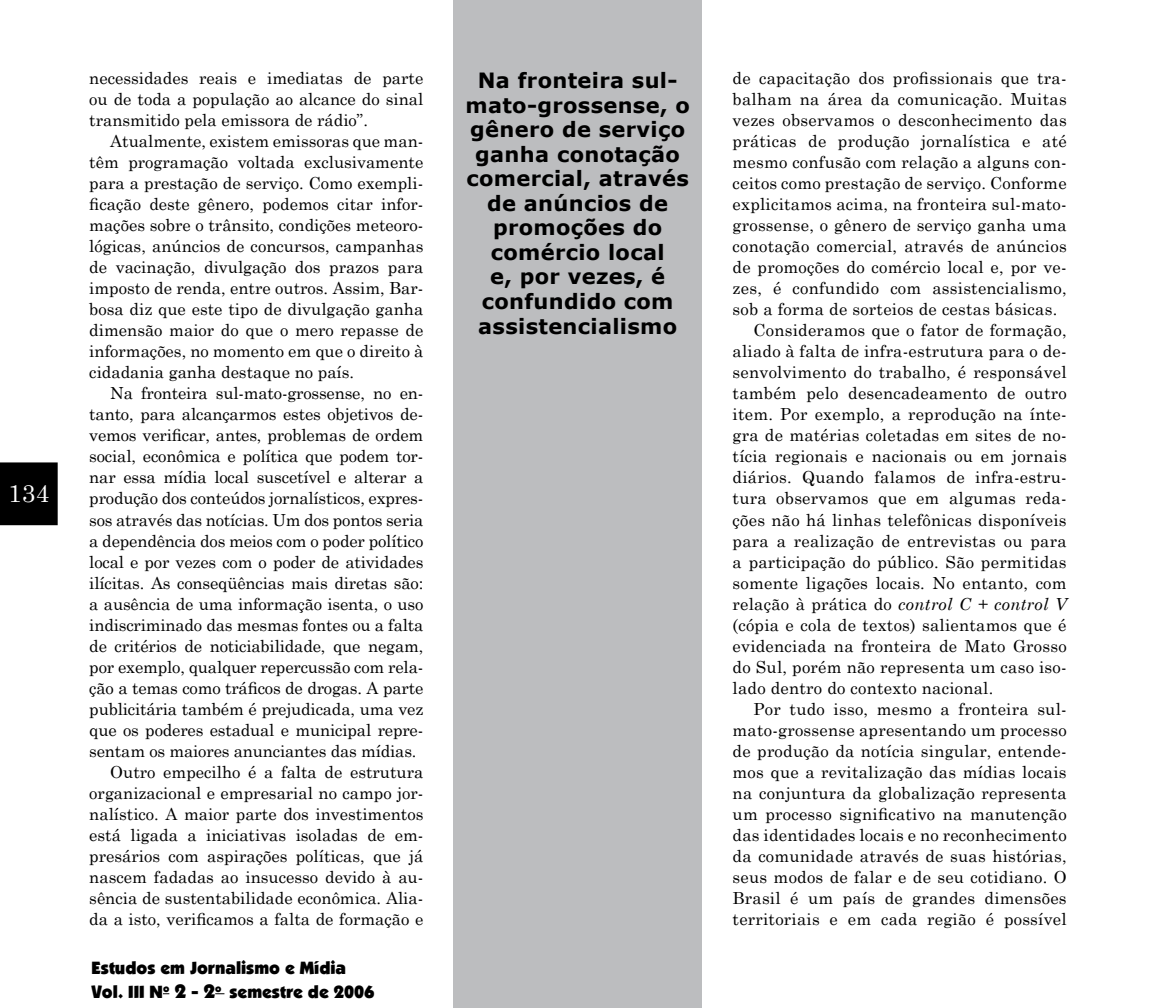
<style>
.page{position:relative;width:1156px;height:1008px;background:#fff}
.page>*{position:absolute;margin:0;border:0;box-sizing:border-box;transform-origin:0 0}
.t1{font:24.5px "Century Schoolbook";color:#fff}
.t2{font:700 21px/24.5px "Verdana";letter-spacing:.015em;color:#000;text-align:center}
.t3{font:17.5px/23.1px "Boulder";color:#000}
.t4{font:16.62px/21px "Century Schoolbook";letter-spacing:.015em;color:#000;text-align:justify}
.t5{font:16.62px "Century Schoolbook";letter-spacing:-.01em;color:#000}
.s1{font-size:19.25px}
.s2{font-style:italic}
</style>
<div class="page">
<div style="left:0;top:462px;width:58px;height:63px;background:#000"></div>
<div style="left:454px;top:0;width:248px;height:1007px;background:#bcbdbf"></div>
<h1 class="t1" style="left:8px;top:472px;width:43px">134</h1>
<p class="t4" style="left:89px;top:66px;width:336px">necessidades reais e imediatas de parte ou de toda a população ao alcance do sinal transmitido pela emissora de rádio”.</p>
<p class="t4" style="left:89px;top:129px;width:336px;text-indent:21px">Atualmente, existem emissoras que man&shy;têm programação voltada exclusivamente para a prestação de serviço. Como exempli&shy;ficação deste gênero, podemos citar infor&shy;mações sobre o trânsito, condições meteoro&shy;lógicas, anúncios de concursos, campanhas de vacinação, divulgação dos prazos para imposto de renda, entre outros. Assim, Bar&shy;bosa diz que este tipo de divulgação ganha dimensão maior do que o mero repasse de informações, no momento em que o direito à cidadania ganha destaque no país.</p>
<p class="t5" style="left:110px;top:379px;width:315px">Na fronteira sul-mato-grossense, no en-</p>
<p class="t5" style="left:89px;top:400px;width:336px">tanto, para alcançarmos estes objetivos de-</p>
<p class="t5" style="left:89px;top:421px;width:335px">vemos verificar, antes, problemas de ordem</p>
<p class="t5" style="left:89px;top:442px;width:336px">social, econômica e política que podem tor-</p>
<p class="t5" style="left:89px;top:463px;width:335px">nar essa mídia local suscetível e alterar a</p>
<p class="t5" style="left:89px;top:484px;width:336px">produção dos conteúdos jornalísticos, expres-</p>
<p class="t5" style="left:89px;top:505px;width:335px">sos através das notícias. Um dos pontos seria</p>
<p class="t5" style="left:89px;top:526px;width:335px">a dependência dos meios com o poder político</p>
<p class="t5" style="left:89px;top:547px;width:336px">local e por vezes com o poder de atividades</p>
<p class="t5" style="left:89px;top:568px;width:335px">ilícitas. As conseqüências mais diretas são:</p>
<p class="t5" style="left:89px;top:589px;width:335px">a ausência de uma informação isenta, o uso</p>
<p class="t5" style="left:89px;top:610px;width:336px">indiscriminado das mesmas fontes ou a falta</p>
<p class="t5" style="left:89px;top:631px;width:336px">de critérios de noticiabilidade, que negam,</p>
<p class="t5" style="left:89px;top:652px;width:336px">por exemplo, qualquer repercussão com rela-</p>
<p class="t5" style="left:89px;top:673px;width:335px">ção a temas como tráficos de drogas. A parte</p>
<p class="t5" style="left:89px;top:694px;width:335px">publicitária também é prejudicada, uma vez</p>
<p class="t5" style="left:89px;top:715px;width:336px">que os poderes estadual e municipal repre-</p>
<p class="t5" style="left:89px;top:736px;width:329px">sentam os maiores anunciantes das mídias.</p>
<p class="t4" style="left:110px;top:759px;width:315px">Outro empecilho é a falta de estrutura</p>
<p class="t4" style="left:89px;top:780px;width:336px">organizacional e empresarial no campo jor-</p>
<p class="t4" style="left:89px;top:801px;width:336px">nalístico. A maior parte dos investimentos</p>
<p class="t4" style="left:89px;top:822px;width:336px">está ligada a iniciativas isoladas de em-</p>
<p class="t4" style="left:89px;top:843px;width:335px">presários com aspirações políticas, que já</p>
<p class="t4" style="left:89px;top:864px;width:336px">nascem fadadas ao insucesso devido à au-</p>
<p class="t4" style="left:89px;top:885px;width:336px">sência de sustentabilidade econômica. Alia-</p>
<p class="t4" style="left:89px;top:906px;width:336px">da a isto, verificamos a falta de formação e</p>
<p class="t3" style="left:91px;top:956px;width:285px">Estudos em Jornalismo e Mídia<br>Vol. III N<sup>o</sup> <span class="s1">2 - 2</span><sup>o</sup> semestre de 2006</p>
<p class="t2" style="left:465px;top:68px;width:226px">Na fronteira sul&shy;mato-grossense, o gênero de serviço ganha conotação comercial, através de anúncios de promoções do comércio local<br>e, por vezes, é confundido com assistencialismo</p>
<p class="t4" style="left:733px;top:66px;width:336px">de capacitação dos profissionais que tra-</p>
<p class="t4" style="left:733px;top:87px;width:336px">balham na área da comunicação. Muitas</p>
<p class="t4" style="left:733px;top:108px;width:336px">vezes observamos o desconhecimento das</p>
<p class="t4" style="left:733px;top:129px;width:336px">práticas de produção jornalística e até</p>
<p class="t4" style="left:733px;top:150px;width:336px">mesmo confusão com relação a alguns con-</p>
<p class="t4" style="left:733px;top:171px;width:335px">ceitos como prestação de serviço. Conforme</p>
<p class="t4" style="left:733px;top:192px;width:335px">explicitamos acima, na fronteira sul-mato-</p>
<p class="t4" style="left:733px;top:213px;width:335px">grossense, o gênero de serviço ganha uma</p>
<p class="t4" style="left:733px;top:234px;width:336px">conotação comercial, através de anúncios</p>
<p class="t4" style="left:733px;top:255px;width:336px">de promoções do comércio local e, por ve-</p>
<p class="t4" style="left:733px;top:276px;width:336px">zes, é confundido com assistencialismo,</p>
<p class="t4" style="left:733px;top:297px;width:326px">sob a forma de sorteios de cestas básicas.</p>
<p class="t4" style="left:754px;top:318px;width:314px">Consideramos que o fator de formação,</p>
<p class="t4" style="left:733px;top:339px;width:336px">aliado à falta de infra-estrutura para o de-</p>
<p class="t4" style="left:733px;top:360px;width:335px">senvolvimento do trabalho, é responsável</p>
<p class="t4" style="left:733px;top:381px;width:335px">também pelo desencadeamento de outro</p>
<p class="t4" style="left:733px;top:402px;width:336px">item. Por exemplo, a reprodução na ínte-</p>
<p class="t4" style="left:733px;top:423px;width:336px">gra de matérias coletadas em sites de no-</p>
<p class="t4" style="left:733px;top:444px;width:336px">tícia regionais e nacionais ou em jornais</p>
<p class="t4" style="left:733px;top:465px;width:336px">diários. Quando falamos de infra-estru-</p>
<p class="t4" style="left:733px;top:486px;width:336px">tura observamos que em algumas reda-</p>
<p class="t4" style="left:733px;top:507px;width:335px">ções não há linhas telefônicas disponíveis</p>
<p class="t4" style="left:733px;top:528px;width:335px">para a realização de entrevistas ou para</p>
<p class="t4" style="left:733px;top:549px;width:335px">a participação do público. São permitidas</p>
<p class="t4" style="left:733px;top:570px;width:335px">somente ligações locais. No entanto, com</p>
<p class="t4" style="left:733px;top:591px;width:336px">relação à prática do <span class="s2">control C + control V</span></p>
<p class="t4" style="left:733px;top:612px;width:335px">(cópia e cola de textos) salientamos que é</p>
<p class="t4" style="left:733px;top:633px;width:336px">evidenciada na fronteira de Mato Grosso</p>
<p class="t4" style="left:733px;top:654px;width:336px">do Sul, porém não representa um caso iso-</p>
<p class="t4" style="left:733px;top:675px;width:262px">lado dentro do contexto nacional.</p>
<p class="t4" style="left:754px;top:696px;width:315px">Por tudo isso, mesmo a fronteira sul-</p>
<p class="t4" style="left:733px;top:717px;width:336px">mato-grossense apresentando um processo</p>
<p class="t4" style="left:733px;top:738px;width:336px">de produção da notícia singular, entende-</p>
<p class="t4" style="left:733px;top:759px;width:335px">mos que a revitalização das mídias locais</p>
<p class="t4" style="left:733px;top:780px;width:336px">na conjuntura da globalização representa</p>
<p class="t4" style="left:733px;top:801px;width:335px">um processo significativo na manutenção</p>
<p class="t4" style="left:733px;top:822px;width:336px">das identidades locais e no reconhecimento</p>
<p class="t4" style="left:733px;top:843px;width:335px">da comunidade através de suas histórias,</p>
<p class="t4" style="left:733px;top:864px;width:335px">seus modos de falar e de seu cotidiano. O</p>
<p class="t4" style="left:733px;top:885px;width:335px">Brasil é um país de grandes dimensões</p>
<p class="t4" style="left:733px;top:906px;width:336px">territoriais e em cada região é possível</p>
</div>
